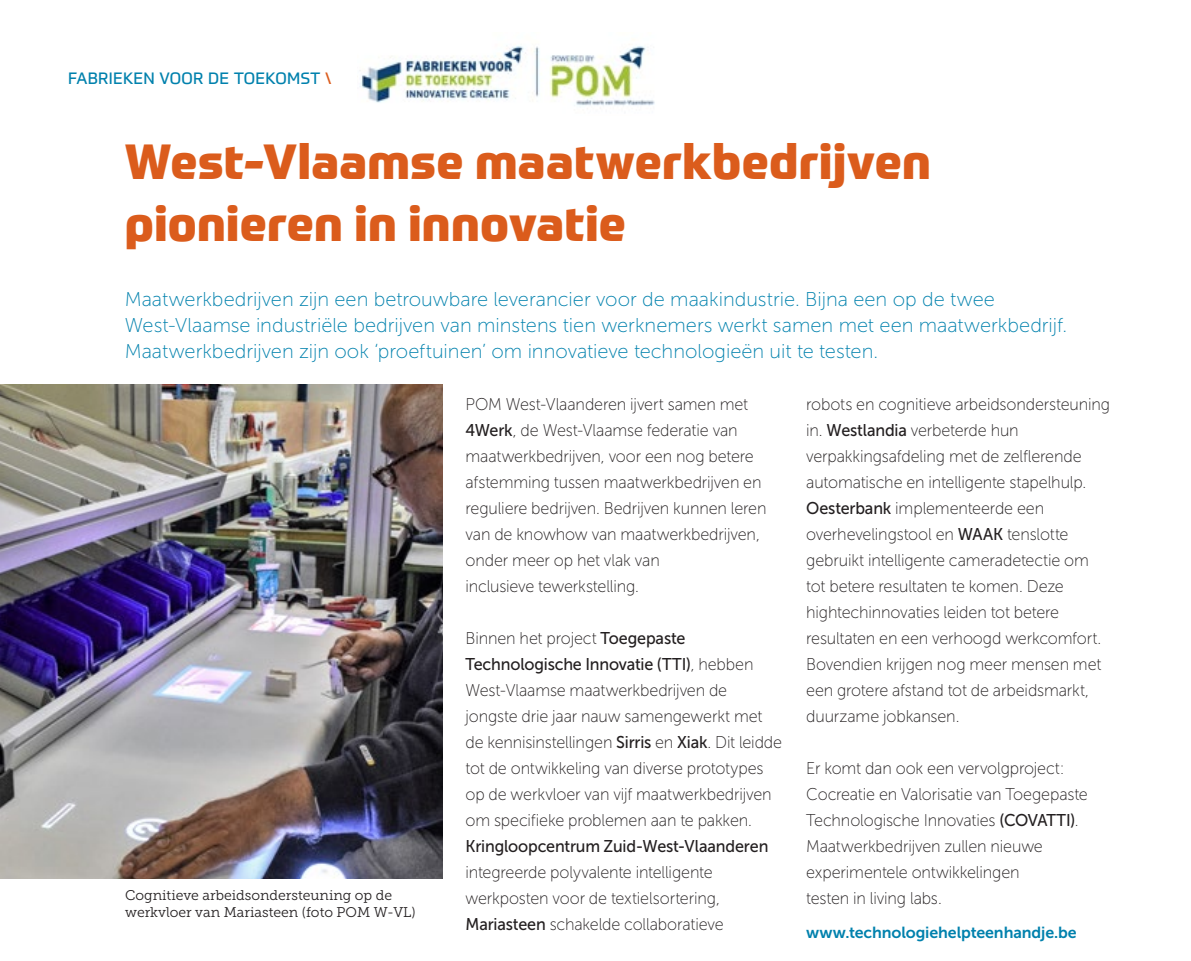
<style>
.page{position:relative;width:1191px;height:961px;background:#fff}
.page>*{position:absolute;margin:0;border:0;box-sizing:border-box;transform-origin:0 0}
._1__Grote_titel{font:800 48px/62px "Prometo";letter-spacing:.01em;color:#db5c1c}
._3__Intro{font:20px/26px "Museo Sans 100";color:#0081ad}
._5__Body{font:17px/26px "Museo Sans 100";letter-spacing:-.01em;color:#231f20;scale:.95 1}
._7__Website{font:16px "Museo Sans 700";letter-spacing:-.005em;color:#0081ad}
.aanduiding{font:16px "Prometo";letter-spacing:.02em;color:#0081ad}
._7__Foto_beschrijvin{font:14px "Museo Slab 300";color:#231f20}
.s1{color:#db5c1c}
.s2{font-family:"Museo Sans 500"}
</style>
<div class="page">
<img style="left:0;top:384px;width:442px;height:494px">
<img style="left:360px;top:46px;width:295px;height:60px">
<p class="aanduiding" style="left:68px;top:69px;width:265px">FABRIEKEN VOOR DE TOEKOMST <span class="s1">\</span></p>
<p class="_1__Grote_titel" style="left:125px;top:131px;width:807px">West-Vlaamse maatwerkbedrijven pionieren in innovatie</p>
<p class="_3__Intro" style="left:125px;top:286px;width:944px">Maatwerkbedrijven zijn een betrouwbare leverancier voor de maakindustrie. Bijna een op de twee<br>West-Vlaamse industriële bedrijven van minstens tien werknemers werkt samen met een maatwerkbedrijf.<br>Maatwerkbedrijven zijn ook ‘proeftuinen’ om innovatieve technologieën uit te testen.</p>
<p class="_5__Body" style="left:465px;top:391px;width:318px">POM West-Vlaanderen ijvert samen met <span class="s2">4Werk</span>, de West-Vlaamse federatie van maatwerkbedrijven, voor een nog betere afstemming tussen maatwerkbedrijven en reguliere bedrijven. Bedrijven kunnen leren van de knowhow van maatwerkbedrijven, onder meer op het vlak van<br>inclusieve tewerkstelling.</p>
<p class="_5__Body" style="left:465px;top:625px;width:335px">Binnen het project <span class="s2">Toegepaste Technologische Innovatie (TTI)</span>, hebben West-Vlaamse maatwerkbedrijven de jongste drie jaar nauw samengewerkt met de kennisinstellingen <span class="s2">Sirris</span> en <span class="s2">Xiak</span>. Dit leidde tot de ontwikkeling van diverse prototypes op de werkvloer van vijf maatwerkbedrijven om specifieke problemen aan te pakken.<br><span class="s2">Kringloopcentrum Zuid-West-Vlaanderen </span>integreerde polyvalente intelligente werkposten voor de textielsortering, <span class="s2">Mariasteen</span> schakelde collaboratieve</p>
<p class="_5__Body" style="left:806px;top:391px;width:321px">robots en cognitieve arbeidsondersteuning in. <span class="s2">Westlandia</span> verbeterde hun verpakkingsafdeling met de zelflerende automatische en intelligente stapelhulp.<br><span class="s2">Oesterbank</span> implementeerde een overhevelingstool en <span class="s2">WAAK</span> tenslotte gebruikt intelligente cameradetectie om tot betere resultaten te komen. Deze hightechinnovaties leiden tot betere resultaten en een verhoogd werkcomfort.<br>Bovendien krijgen nog meer mensen met een grotere afstand tot de arbeidsmarkt, duurzame jobkansen.</p>
<p class="_5__Body" style="left:806px;top:755px;width:298px">Er komt dan ook een vervolgproject:<br>Cocreatie en Valorisatie van Toegepaste Technologische Innovaties <span class="s2">(COVATTI)</span>.<br>Maatwerkbedrijven zullen nieuwe experimentele ontwikkelingen<br>testen in living labs.</p>
<p class="_7__Website" style="left:806px;top:924px;width:272px">www.technologiehelpteenhandje.be</p>
<p class="_7__Foto_beschrijvin" style="left:125px;top:888px;width:268px">Cognitieve arbeidsondersteuning op de</p>
<p class="_7__Foto_beschrijvin" style="left:125px;top:904px;width:292px">werkvloer van Mariasteen (foto POM W-VL)</p>
</div>
